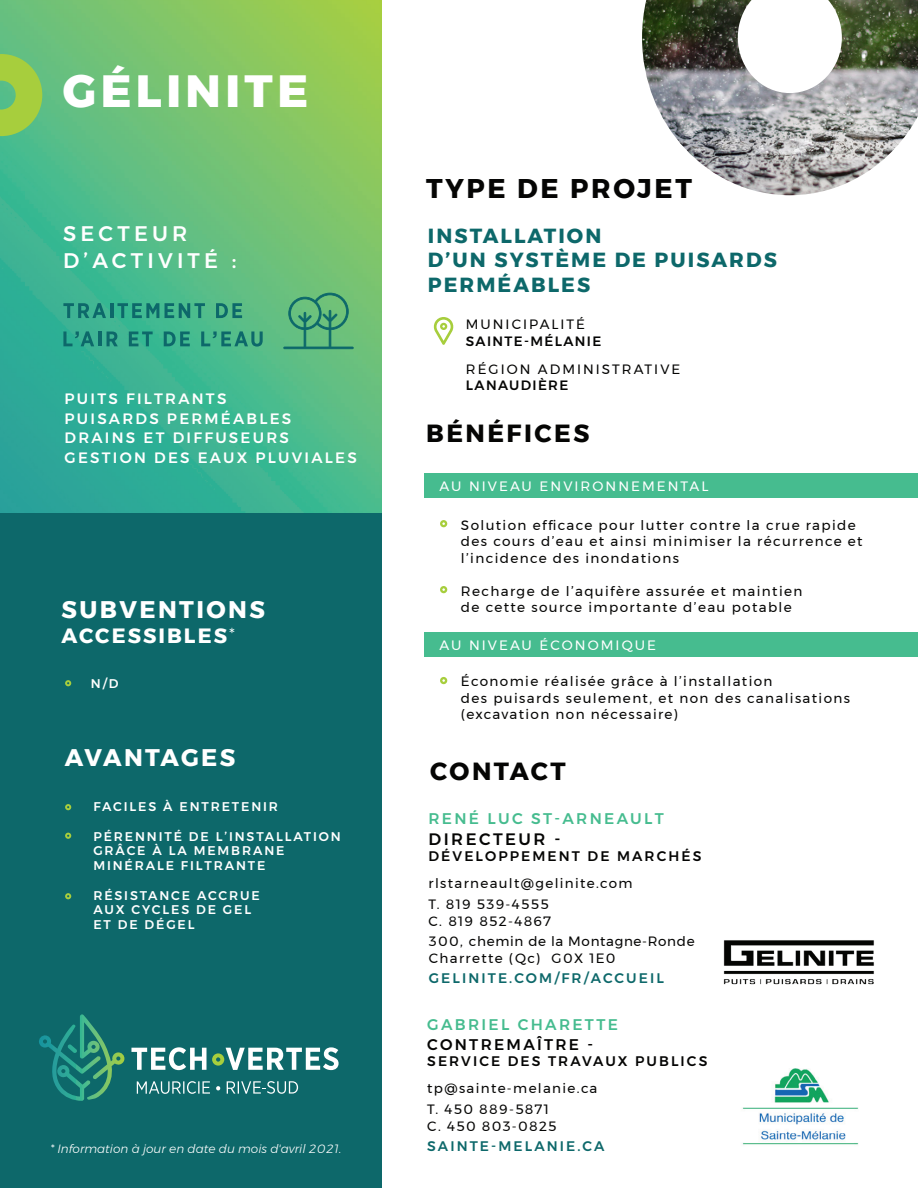
<style>
.page{position:relative;width:918px;height:1188px;background:#fff}
.page>*{position:absolute;margin:0;border:0;box-sizing:border-box;transform-origin:0 0}
.t1{font:800 45.15px "Montserrat";letter-spacing:.1em;color:#fff}
.t2{font:700 27px "Montserrat";letter-spacing:.1em;color:#050504}
.t3{font:700 24.75px "Montserrat";letter-spacing:.1em;color:#050504}
.t4{font:700 24px "Montserrat";letter-spacing:.1em;color:#fff}
.t5{font:500 21px/26.7px "Montserrat";letter-spacing:.2em;color:#fff}
.t6{font:700 20.7px "Montserrat";letter-spacing:.1em;color:#fff}
.t7{font:700 20.4px/24.5px "Montserrat";letter-spacing:.1em;color:#0d686a}
.t8{font:500 16.5px "Montserrat";letter-spacing:.15em;color:#050504}
.t9{font:500 15.45px "Montserrat";letter-spacing:.15em;color:#46bc8f}
.t10{font:500 15.45px "Montserrat";letter-spacing:.15em;color:#050504}
.t11{font:500 15px/19.5px "Montserrat";letter-spacing:.15em;color:#fff}
.t12{font:500 13.8px "Montserrat";letter-spacing:.15em;color:#050504}
.t13{font:500 13.8px "Montserrat";letter-spacing:.15em;color:#0d686a}
.t14{font:13.65px/16.5px "Montserrat";letter-spacing:.1em;color:#050504}
.t15{font:13.65px "Montserrat";letter-spacing:.15em;color:#fff}
.t16{font:13.5px/21px "Montserrat";letter-spacing:.1em;color:#050504}
.t17{font:13.5px/20.1px "Montserrat";letter-spacing:.05em;color:#050504}
.t18{font:13.5px "Montserrat";letter-spacing:.15em;color:#050504}
.t19{font:500 13.5px "Montserrat";letter-spacing:.1em;color:#050504}
.t20{font:500 12.6px/14.7px "Montserrat";letter-spacing:.15em;color:#fff}
.t21{font:italic 300 12px "Montserrat";color:#fff}
.s1{font-weight:300;font-size:18px}
</style>
<div class="page">
<img style="left:0;top:0;width:382px;height:515px">
<div style="left:0;top:513px;width:381px;height:675px;background:#0d686a"></div>
<div style="left:424px;top:473px;width:494px;height:24px;background:#46bc8f"></div>
<div style="left:424px;top:633px;width:494px;height:24px;background:#46bc8f"></div>
<svg style="left:440px;top:520px;width:7px;height:7px"></svg>
<svg style="left:440px;top:586px;width:7px;height:7px"></svg>
<svg style="left:440px;top:677px;width:7px;height:7px"></svg>
<svg style="left:65px;top:680px;width:6px;height:6px"></svg>
<svg style="left:65px;top:804px;width:6px;height:6px"></svg>
<svg style="left:65px;top:833px;width:6px;height:6px"></svg>
<svg style="left:65px;top:893px;width:6px;height:6px"></svg>
<svg style="left:433px;top:317px;width:21px;height:28px"></svg>
<img style="left:642px;top:0;width:276px;height:195px">
<svg style="left:0;top:54px;width:42px;height:82px;background:#8ec853"></svg>
<svg style="left:63px;top:303px;width:43px;height:15px"></svg>
<hr style="left:110px;top:303px;width:3px;height:15px;background:#0d686a">
<svg style="left:117px;top:303px;width:42px;height:15px"></svg>
<svg style="left:165px;top:303px;width:40px;height:15px"></svg>
<svg style="left:216px;top:303px;width:26px;height:15px"></svg>
<svg style="left:63px;top:331px;width:31px;height:15px"></svg>
<hr style="left:98px;top:332px;width:3px;height:14px;background:#0d686a">
<svg style="left:107px;top:332px;width:11px;height:14px"></svg>
<svg style="left:129px;top:331px;width:24px;height:15px"></svg>
<svg style="left:164px;top:331px;width:26px;height:15px"></svg>
<svg style="left:201px;top:331px;width:62px;height:16px"></svg>
<svg style="left:283px;top:293px;width:71px;height:56px;background:#55ac78"></svg>
<img style="left:723px;top:940px;width:151px;height:45px">
<img style="left:742px;top:1068px;width:117px;height:77px">
<svg style="left:39px;top:1014px;width:86px;height:87px"></svg>
<svg style="left:131px;top:1047px;width:208px;height:23px"></svg>
<svg style="left:137px;top:1081px;width:73px;height:13px"></svg>
<svg style="left:216px;top:1086px;width:4px;height:4px"></svg>
<svg style="left:227px;top:1081px;width:71px;height:13px"></svg>
<h1 class="t1" style="left:63px;top:54px;width:247px">GÉLINITE</h1>
<h3 class="t5" style="left:63px;top:220px;width:175px">SECTEUR<br>D’ACTIVITÉ :</h3>
<p class="t11" style="left:65px;top:389px;width:294px">PUITS FILTRANTS<br>PUISARDS PERMÉABLES<br>DRAINS ET DIFFUSEURS<br>GESTION DES EAUX PLUVIALES</p>
<h3 class="t4" style="left:62px;top:590px;width:205px">SUBVENTIONS</h3>
<h3 class="t6" style="left:62px;top:619px;width:175px">ACCESSIBLES<span class="s1">*</span></h3>
<p class="t20" style="left:91px;top:676px;width:29px">N/D</p>
<h3 class="t4" style="left:65px;top:739px;width:172px">AVANTAGES</h3>
<p class="t20" style="left:93px;top:799px;width:186px">FACILES À ENTRETENIR</p>
<p class="t20" style="left:93px;top:829px;width:249px">PÉRENNITÉ DE L’INSTALLATION<br>GRÂCE À LA MEMBRANE<br>MINÉRALE FILTRANTE</p>
<p class="t20" style="left:93px;top:888px;width:168px">RÉSISTANCE ACCRUE<br>AUX CYCLES DE GEL<br>ET DE DÉGEL</p>
<p class="t21" style="left:50px;top:1140px;width:293px">* Information à jour en date du mois d'avril 2021.</p>
<h2 class="t2" style="left:426px;top:167px;width:267px">TYPE DE PROJET</h2>
<h3 class="t7" style="left:428px;top:224px;width:350px">INSTALLATION<br>D’UN SYSTÈME DE PUISARDS<br>PERMÉABLES</h3>
<p class="t18" style="left:466px;top:314px;width:121px">MUNICIPALITÉ</p>
<p class="t19" style="left:466px;top:330px;width:137px">SAINTE-MÉLANIE</p>
<p class="t18" style="left:466px;top:359px;width:216px">RÉGION ADMINISTRATIVE</p>
<p class="t19" style="left:466px;top:375px;width:104px">LANAUDIÈRE</p>
<h3 class="t3" style="left:426px;top:414px;width:165px">BÉNÉFICES</h3>
<p class="t15" style="left:439px;top:475px;width:271px">AU NIVEAU ENVIRONNEMENTAL</p>
<p class="t14" style="left:461px;top:516px;width:403px">Solution efficace pour lutter contre la crue rapide des cours d’eau et ainsi minimiser la récurrence et l’incidence des inondations</p>
<p class="t14" style="left:461px;top:582px;width:343px">Recharge de l’aquifère assurée et maintien de cette source importante d’eau potable</p>
<p class="t15" style="left:439px;top:635px;width:218px">AU NIVEAU ÉCONOMIQUE</p>
<p class="t14" style="left:461px;top:673px;width:391px">Économie réalisée grâce à l’installation<br>des puisards seulement, et non des canalisations (excavation non nécessaire)</p>
<h3 class="t3" style="left:430px;top:751px;width:137px">CONTACT</h3>
<p class="t9" style="left:429px;top:806px;width:237px">RENÉ LUC ST-ARNEAULT</p>
<p class="t8" style="left:429px;top:826px;width:134px">DIRECTEUR -</p>
<p class="t12" style="left:429px;top:846px;width:274px">DÉVELOPPEMENT DE MARCHÉS</p>
<p class="t16" style="left:429px;top:873px;width:206px">rlstarneault@gelinite.com<br>T. 819 539-4555</p>
<p class="t17" style="left:429px;top:911px;width:268px">C. 819 852-4867<br>300, chemin de la Montagne-Ronde</p>
<p class="t16" style="left:429px;top:948px;width:188px">Charrette (Qc) G0X 1E0</p>
<p class="t13" style="left:429px;top:967px;width:237px">GELINITE.COM/FR/ACCUEIL</p>
<p class="t9" style="left:427px;top:1013px;width:192px">GABRIEL CHARETTE</p>
<p class="t10" style="left:427px;top:1032px;width:167px">CONTREMAÎTRE -</p>
<p class="t12" style="left:427px;top:1051px;width:282px">SERVICE DES TRAVAUX PUBLICS</p>
<p class="t16" style="left:427px;top:1078px;width:172px">tp@sainte-melanie.ca<br>T. 450 889-5871</p>
<p class="t16" style="left:427px;top:1116px;width:131px">C. 450 803-0825</p>
<p class="t13" style="left:427px;top:1135px;width:179px">SAINTE-MELANIE.CA</p>
</div>
